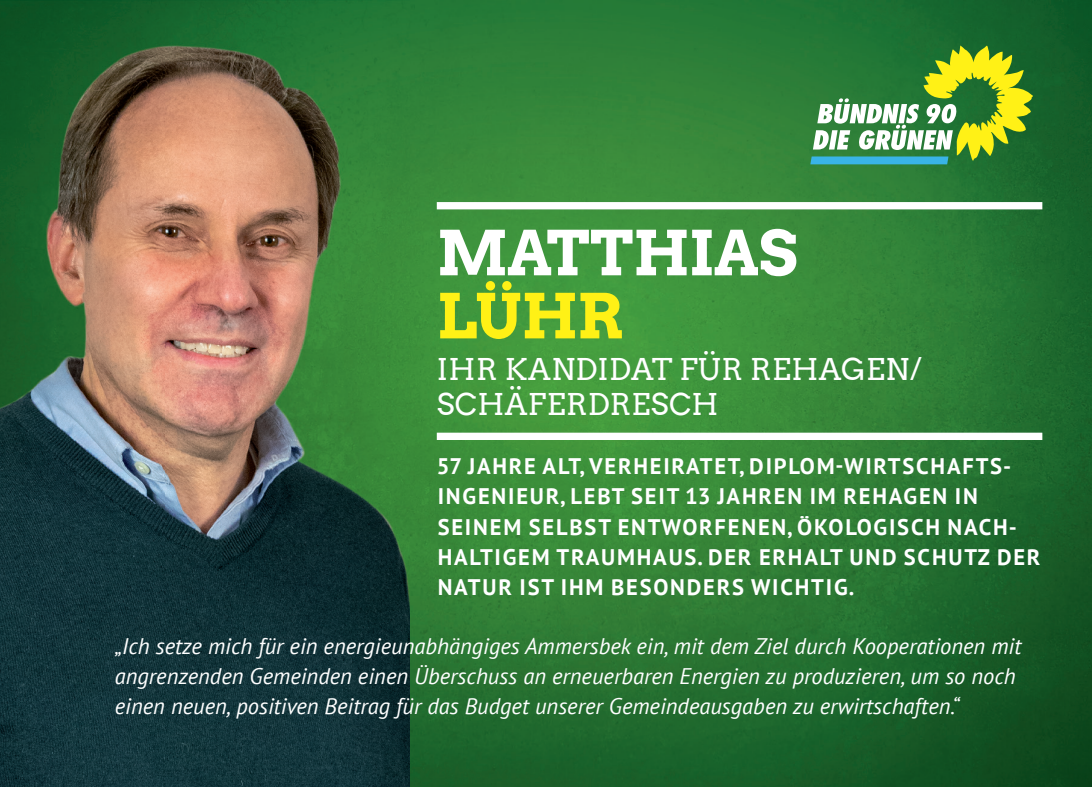
<style>
.page{position:relative;width:1092px;height:787px;background:#fff}
.page>*{position:absolute;margin:0;border:0;box-sizing:border-box;transform-origin:0 0}
.t1{font:61.5px "Arvo Gruen";letter-spacing:-.02em;color:#fff}
.t2{font:61.5px "Arvo Gruen";color:#fff116}
.t3{font:30px/35px "Arvo";letter-spacing:.015em;color:#fff}
.t4{font:italic 22.5px/30px "PT Sans";color:#fff}
.t5{font:700 22.5px/30px "PT Sans";letter-spacing:.08em;color:#fff}
</style>
<div class="page">
<img style="left:410px;top:0;width:681px;height:787px">
<svg style="left:810px;top:45px;width:222px;height:119px;background:#69a050"></svg>
<div style="left:437px;top:202px;width:605px;height:7px;background:#fff"></div>
<img style="left:0;top:0;width:410px;height:787px">
<div style="left:437px;top:432px;width:605px;height:8px;background:#fff"></div>
<h1 class="t1" style="left:437px;top:210px;width:362px">MATTHIAS</h1>
<h1 class="t2" style="left:437px;top:273px;width:188px">LÜHR</h1>
<h2 class="t3" style="left:437px;top:351px;width:487px">IHR KANDIDAT FÜR REHAGEN/<br>SCHÄFERDRESCH</h2>
<p class="t5" style="left:437px;top:451px;width:605px">57 JAHRE ALT, VERHEIRATET, DIPLOM-WIRTSCHAFTS-INGENIEUR, LEBT SEIT 13 JAHREN IM REHAGEN IN SEINEM SELBST ENTWORFENEN, ÖKOLOGISCH NACH-HALTIGEM TRAUMHAUS. DER ERHALT UND SCHUTZ DER NATUR IST IHM BESONDERS WICHTIG.</p>
<p class="t4" style="left:115px;top:630px;width:907px">„Ich setze mich für ein energieunabhängiges Ammersbek ein, mit dem Ziel durch Kooperationen mit angrenzenden Gemeinden einen Überschuss an erneuerbaren Energien zu produzieren, um so noch einen neuen, positiven Beitrag für das Budget unserer Gemeindeausgaben zu erwirtschaften.“</p>
</div>
